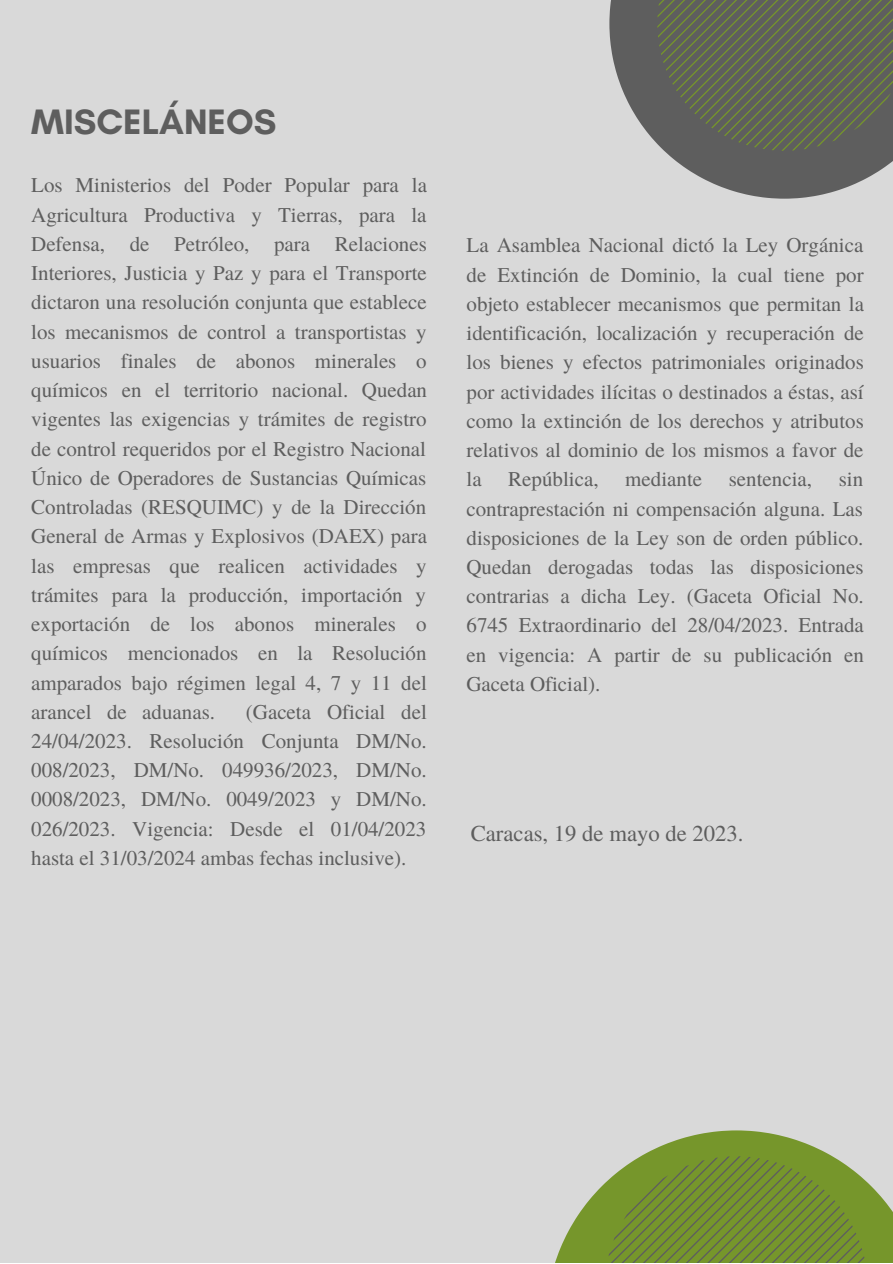
<style>
.page{position:relative;width:893px;height:1264px;background:#fff}
.page>*{position:absolute;margin:0;border:0;box-sizing:border-box;transform-origin:0 0}
.t1{font:700 36px "Glacial Indifference";color:#5e5e5e}
.t2{font:22.65px "Te X Gyre Termes";color:#5e5e5e}
.t3{font:21px/29.2px "Te X Gyre Termes";color:#5e5e5e;text-align:justify}
</style>
<div class="page">
<div style="left:0;top:0;width:892px;height:1262px;background:#d9d9d9"></div>
<svg style="left:609px;top:0;width:283px;height:199px;fill:#5e5e5e"></svg>
<svg style="left:657px;top:0;width:235px;height:151px;background:#616656"></svg>
<svg style="left:555px;top:1130px;width:337px;height:132px"></svg>
<svg style="left:604px;top:1156px;width:260px;height:106px;background:#759036"></svg>
<p class="t1" style="left:31px;top:99px;width:247px">MISCELÁNEOS</p>
<p class="t3" style="left:31px;top:170px;width:397px">Los Ministerios del Poder Popular para la Agricultura Productiva y Tierras, para la Defensa, de Petróleo, para Relaciones Interiores, Justicia y Paz y para el Transporte dictaron una resolución conjunta que establece los mecanismos de control a transportistas y usuarios finales de abonos minerales o químicos en el territorio nacional. Quedan vigentes las exigencias y trámites de registro de control requeridos por el Registro Nacional Único de Operadores de Sustancias Químicas Controladas (RESQUIMC) y de la Dirección General de Armas y Explosivos (DAEX) para las empresas que realicen actividades y trámites para la producción, importación y exportación de los abonos minerales o químicos mencionados en la Resolución amparados bajo régimen legal 4, 7 y 11 del arancel de aduanas.</p>
<p class="t3" style="left:31px;top:696px;width:397px;text-indent:215px">(Gaceta Oficial del 24/04/2023. Resolución Conjunta DM/No.<br>008/2023, DM/No. 049936/2023, DM/No.<br>0008/2023, DM/No. 0049/2023 y DM/No.<br>026/2023. Vigencia: Desde el 01/04/2023 hasta el 31/03/2024 ambas fechas inclusive).</p>
<p class="t3" style="left:466px;top:229px;width:399px">La Asamblea Nacional dictó la Ley Orgánica de Extinción de Dominio, la cual tiene por objeto establecer mecanismos que permitan la identificación, localización y recuperación de los bienes y efectos patrimoniales originados por actividades ilícitas o destinados a éstas, así como la extinción de los derechos y atributos relativos al dominio de los mismos a favor de la</p>
<p class="t3" style="left:508px;top:463px;width:92px">República,</p>
<p class="t3" style="left:625px;top:463px;width:78px">mediante</p>
<p class="t3" style="left:728px;top:463px;width:85px">sentencia,</p>
<p class="t3" style="left:466px;top:463px;width:399px;text-indent:372px">sin contraprestación ni compensación alguna. Las disposiciones de la Ley son de orden público.<br>Quedan derogadas todas las disposiciones contrarias a dicha Ley. (Gaceta Oficial No.<br>6745 Extraordinario del 28/04/2023. Entrada en vigencia: A partir de su publicación en Gaceta Oficial).</p>
<p class="t2" style="left:470px;top:817px;width:274px">Caracas, 19 de mayo de 2023.</p>
</div>
